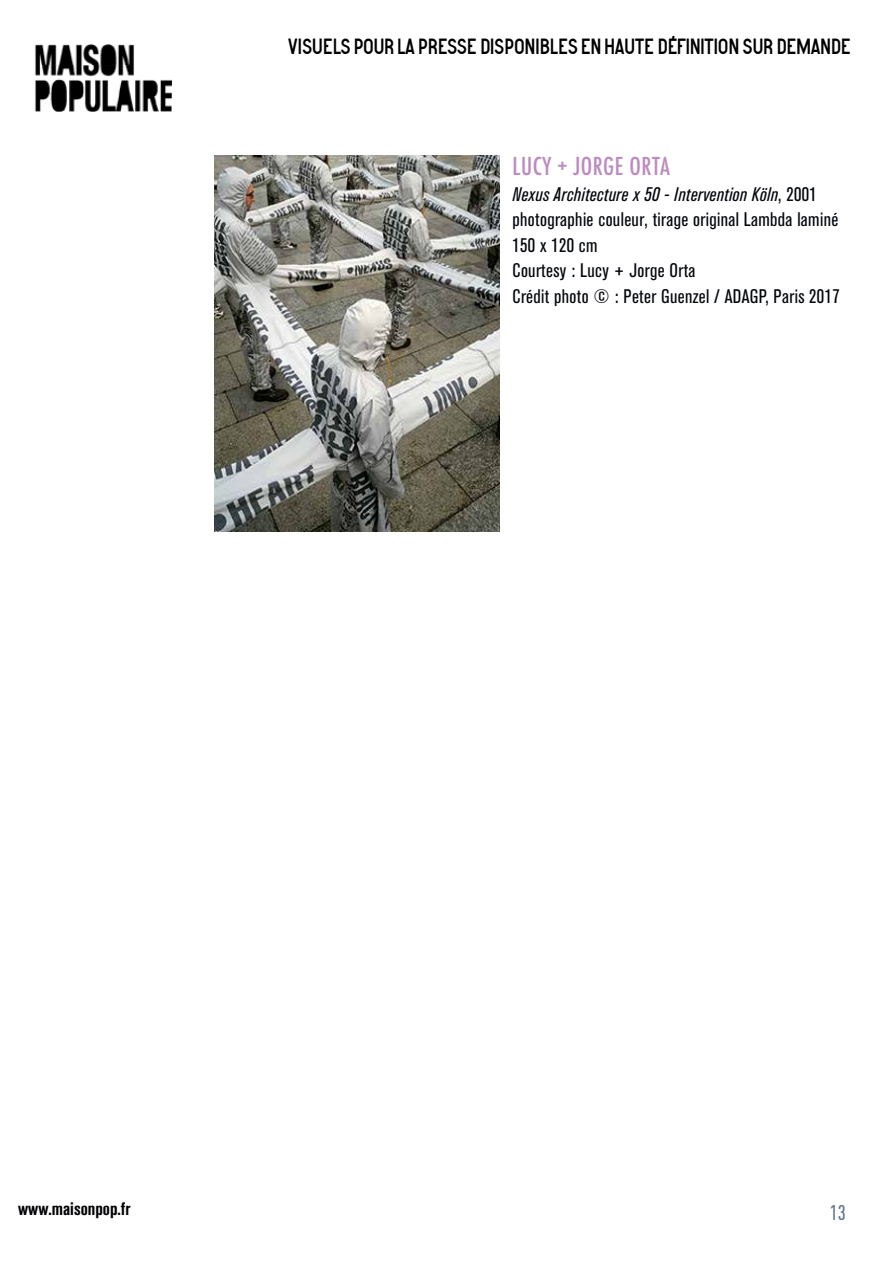
<style>
.page{position:relative;width:893px;height:1263px;background:#fff}
.page>*{position:absolute;margin:0;border:0;box-sizing:border-box;transform-origin:0 0}
.t1{font:500 condensed 24px "Futura";letter-spacing:.02em;color:#bc8cbf}
.t2{font:21px "Normale Grasse";letter-spacing:.025em;color:#000}
.t3{font:500 21px "DIN Cond";color:#66788e}
.t4{font:condensed 19.5px/25.5px "Akzidenz Grotesk BQ";letter-spacing:.02em;color:#02050a}
.t5{font:700 condensed 18px "Akzidenz Grotesk BQ";color:#000003}
.s1{font-style:italic}
</style>
<div class="page">
<img style="left:35px;top:44px;width:137px;height:68px">
<img style="left:215px;top:155px;width:285px;height:376px">
<p class="t2" style="left:288px;top:34px;width:564px">VISUELS POUR LA PRESSE DISPONIBLES EN HAUTE DÉFINITION SUR DEMANDE</p>
<p class="t1" style="left:512px;top:151px;width:159px">LUCY + JORGE ORTA</p>
<p class="t4" style="left:512px;top:181px;width:329px"><span class="s1">Nexus Architecture x 50 - Intervention Köln</span>, 2001 photographie couleur, tirage original Lambda laminé 150 x 120 cm<br>Courtesy : Lucy + Jorge Orta<br>Crédit photo © : Peter Guenzel / ADAGP, Paris 2017</p>
<p class="t5" style="left:18px;top:1199px;width:114px">www.maisonpop.fr</p>
<p class="t3" style="left:830px;top:1199px;width:18px">13</p>
</div>
